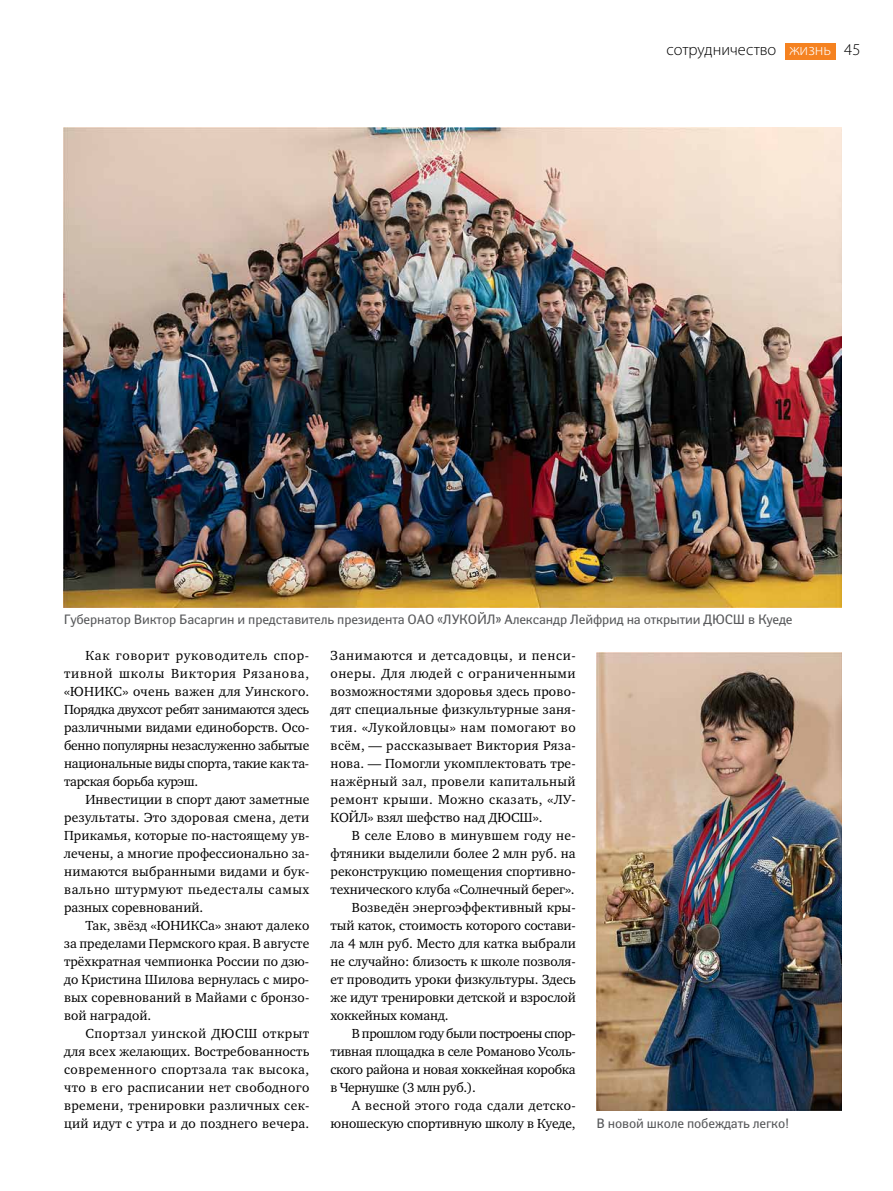
<style>
.page{position:relative;width:893px;height:1191px;background:#fff}
.page>*{position:absolute;margin:0;border:0;box-sizing:border-box;transform-origin:0 0}
.t1{font:300 16.5px "Myriad Pro";letter-spacing:-.005em;color:#000}
.t2{font:300 16.5px "Myriad Pro";color:#fff}
.t3{font:13.5px/18px "Charter ITC";color:#000;text-align:justify}
.t4{font:13.5px "Yanus";letter-spacing:-.01em;color:#58595b}
.t5{font:13.5px "Charter ITC";letter-spacing:-.02em;color:#000}
.t6{font:13.5px "Charter ITC";letter-spacing:.025em;color:#000}
.t7{font:13.5px "Charter ITC";letter-spacing:-.03em;color:#000}
.s1{color:#000}
</style>
<div class="page">
<div style="left:785px;top:43px;width:50px;height:16px;background:#f58220"></div>
<img style="left:64px;top:128px;width:778px;height:479px">
<img style="left:596px;top:653px;width:246px;height:457px">
<p class="t1" style="left:666px;top:40px;width:111px">сотрудничество</p>
<p class="t2" style="left:789px;top:40px;width:73px">жизнь <span class="s1">45</span></p>
<p class="t4" style="left:64px;top:611px;width:730px">Губернатор Виктор Басаргин и представитель президента ОАО «ЛУКОЙЛ» Александр Лейфрид на открытии ДЮСШ в Куеде</p>
<p class="t3" style="left:64px;top:646px;width:247px;text-indent:21px">Как говорит руководитель спор&shy;тивной школы Виктория Рязанова, «ЮНИКС» очень важен для Уинского.<br>Порядка двухсот ребят занимаются здесь различными видами единоборств. Осо&shy;бенно популярны незаслуженно забытые национальные виды спорта, такие как та&shy;тарская борьба курэш.</p>
<p class="t3" style="left:64px;top:790px;width:247px;text-indent:21px">Инвестиции в спорт дают заметные результаты. Это здоровая смена, дети Прикамья, которые по-настоящему ув&shy;лечены, а многие профессионально за&shy;нимаются выбранными видами и бук&shy;вально штурмуют пьедесталы самых разных соревнований.</p>
<p class="t3" style="left:64px;top:916px;width:247px;text-indent:21px">Так, звёзд «ЮНИКСа» знают далеко за пределами Пермского края. В августе трёхкратная чемпионка России по дзю&shy;до Кристина Шилова вернулась с миро&shy;вых соревнований в Майами с бронзо&shy;вой наградой.</p>
<p class="t3" style="left:64px;top:1024px;width:247px;text-indent:21px">Спортзал уинской ДЮСШ открыт для всех желающих. Востребованность современного спортзала так высока, что в его расписании нет свободного времени, тренировки различных сек&shy;ций идут с утра и до позднего вечера.</p>
<p class="t3" style="left:331px;top:646px;width:247px">Занимаются и детсадовцы, и пенси&shy;онеры. Для людей с ограниченными возможностями здоровья здесь прово&shy;дят специальные физкультурные заня&shy;тия. «Лукойловцы» нам помогают во всём, — рассказывает Виктория Ряза&shy;нова. — Помогли укомплектовать тре&shy;нажёрный зал, провели капитальный ремонт крыши. Можно сказать, «ЛУ-КОЙЛ» взял шефство над ДЮСШ».</p>
<p class="t6" style="left:352px;top:826px;width:225px">В селе Елово в минувшем году не-</p>
<p class="t3" style="left:331px;top:844px;width:247px">фтяники выделили более 2 млн руб. на</p>
<p class="t3" style="left:331px;top:862px;width:247px">реконструкцию помещения спортивно-</p>
<p class="t3" style="left:331px;top:880px;width:246px">технического клуба «Солнечный берег».</p>
<p class="t3" style="left:352px;top:898px;width:225px">Возведён энергоэффективный кры-</p>
<p class="t3" style="left:331px;top:916px;width:247px">тый каток, стоимость которого состави-</p>
<p class="t3" style="left:331px;top:934px;width:247px">ла 4 млн руб. Место для катка выбрали</p>
<p class="t3" style="left:331px;top:952px;width:247px">не случайно: близость к школе позволя-</p>
<p class="t3" style="left:331px;top:970px;width:247px">ет проводить уроки физкультуры. Здесь</p>
<p class="t3" style="left:331px;top:988px;width:247px">же идут тренировки детской и взрослой</p>
<p class="t3" style="left:331px;top:1006px;width:120px">хоккейных команд.</p>
<p class="t7" style="left:352px;top:1024px;width:225px">В прошлом году были построены спор-</p>
<p class="t5" style="left:331px;top:1042px;width:247px">тивная площадка в селе Романово Усоль-</p>
<p class="t5" style="left:331px;top:1060px;width:247px">ского района и новая хоккейная коробка</p>
<p class="t7" style="left:331px;top:1078px;width:147px">в Чернушке (3 млн руб.).</p>
<p class="t6" style="left:352px;top:1096px;width:225px">А весной этого года сдали детско-</p>
<p class="t3" style="left:331px;top:1114px;width:247px">юношескую спортивную школу в Куеде,</p>
<p class="t4" style="left:596px;top:1115px;width:194px">В новой школе побеждать легко!</p>
</div>
